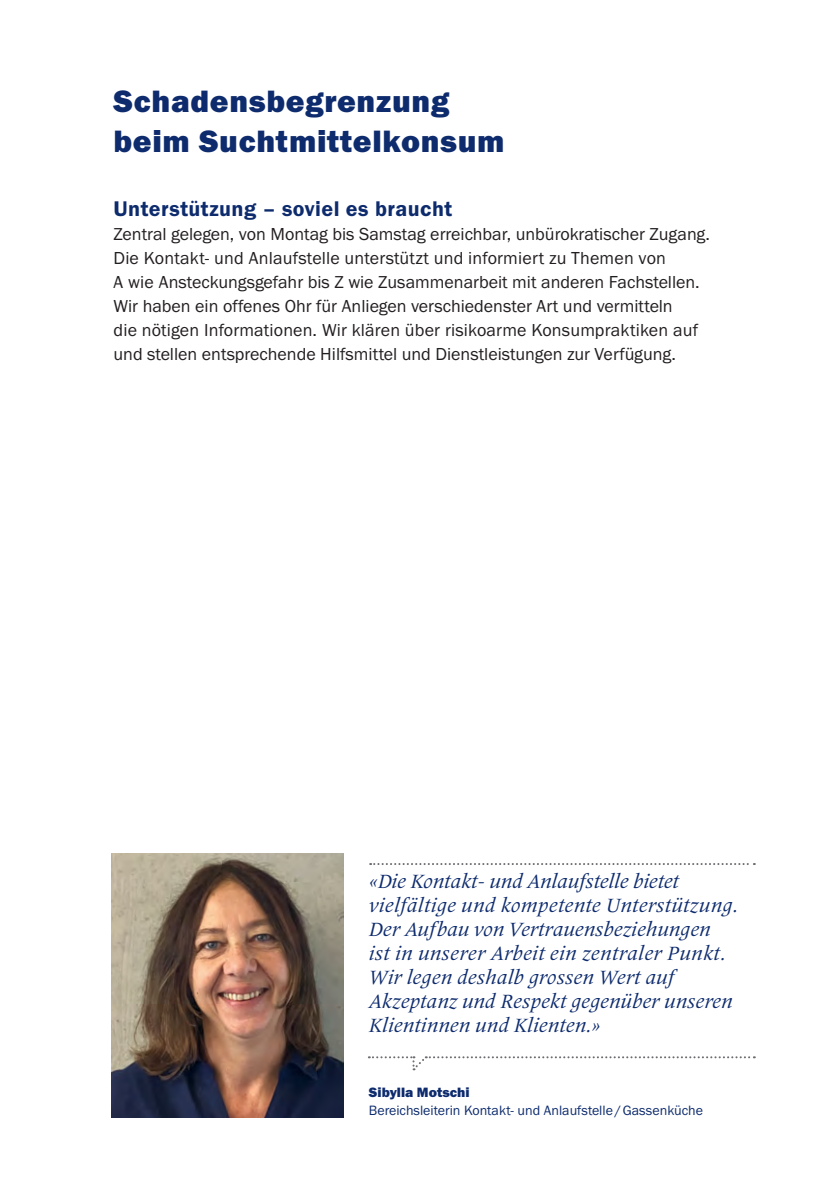
<style>
.page{position:relative;width:840px;height:1191px;background:#fff}
.page>*{position:absolute;margin:0;border:0;box-sizing:border-box;transform-origin:0 0}
.t1{font:32px/40px "Franklin Gothic URW Hea";letter-spacing:.02em;color:#0d2b6d}
.t2{font:22px "Franklin Gothic URW Dem";letter-spacing:.02em;color:#0d2b6d}
.t3{font:italic 20px/24px "Frutiger Serif LT Pro";color:#0d2b6d}
.t4{font:18px/24px "Franklin Gothic URW Boo";color:#231f20}
.t5{font:14px "Franklin Gothic URW Boo";color:#0d2b6d}
.t6{font:14px "Franklin Gothic URW Hea";color:#0d2b6d}
</style>
<div class="page">
<img style="left:112px;top:853px;width:231px;height:264px">
<svg style="left:368px;top:1056px;width:386px;height:14px"></svg>
<svg style="left:370px;top:863px;width:384px;height:2px"></svg>
<p class="t1" style="left:113px;top:80px;width:392px">Schadensbegrenzung beim Suchtmittelkonsum</p>
<p class="t2" style="left:113px;top:195px;width:340px">Unterstützung – soviel es braucht</p>
<p class="t4" style="left:113px;top:222px;width:597px">Zentral gelegen, von Montag bis Samstag erreichbar, unbürokratischer Zugang.<br>Die Kontakt- und Anlaufstelle unterstützt und informiert zu Themen von<br>A wie Ansteckungsgefahr bis Z wie Zusammenarbeit mit anderen Fachstellen.<br>Wir haben ein offenes Ohr für Anliegen verschiedenster Art und vermitteln<br>die nötigen Informationen. Wir klären über risikoarme Konsumpraktiken auf und stellen entsprechende Hilfsmittel und Dienstleistungen zur Verfügung.</p>
<p class="t3" style="left:369px;top:869px;width:370px">«Die Kontakt- und Anlaufstelle bietet vielfältige und kompetente Unterstützung.<br>Der Aufbau von Vertrauensbeziehungen<br>ist in unserer Arbeit ein zentraler Punkt.<br>Wir legen deshalb grossen Wert auf Akzeptanz und Respekt gegenüber unseren Klientinnen und Klienten.»</p>
<p class="t6" style="left:369px;top:1083px;width:102px">Sibylla Motschi</p>
<p class="t5" style="left:369px;top:1102px;width:335px">Bereichsleiterin Kontakt- und Anlaufstelle/Gassenküche</p>
</div>
